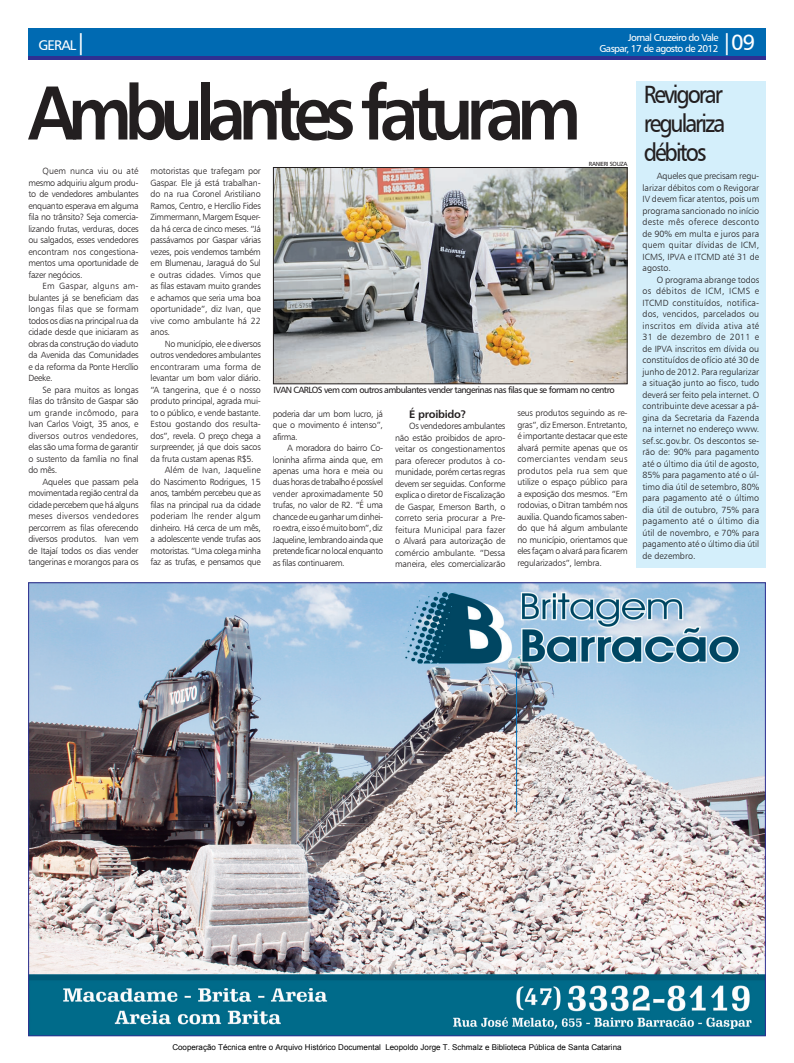
<style>
.page{position:relative;width:794px;height:1063px;background:#fff}
.page>*{position:absolute;margin:0;border:0;box-sizing:border-box;transform-origin:0 0}
.t1{font:76.4px "Humanist 777 BT Bold B";letter-spacing:-.11em;color:#231f20;scale:.9 1}
.t2{font:25px/29px "Humanist 777 BT Roman B";letter-spacing:-.09em;color:#231f20;text-align:justify;scale:.9 1}
.t3{font:22px "Humanist 777 BT Roman B";color:#fff}
.t4{font:14px "Humanist 777 BT Roman B";letter-spacing:-.06em;color:#fff}
.t5{font:11px "Humanist 777 BT Bold B";letter-spacing:-.03em;color:#231f20}
.t6{font:10px/11px "Humanist 777 BT Roman B";letter-spacing:-.06em;color:#fff;text-align:right}
.t7{font:9px/11.5px "Humanist 777 BT Light B";letter-spacing:-.03em;color:#231f20;text-align:justify}
.t8{font:9px "Humanist 777 BT Roman B";letter-spacing:-.06em;color:#231f20}
.t9{font:9px "Humanist 777 BT Light B";letter-spacing:.01em;color:#231f20}
.t10{font:9px "Humanist 777 BT Light B";letter-spacing:-.005em;color:#231f20}
.t11{font:9px "Humanist 777 BT Light B";letter-spacing:-.01em;color:#231f20}
.t12{font:9px "Humanist 777 BT Light B";color:#231f20}
.t13{font:8px "Arial";color:#000}
.t14{font:6px "Humanist 777 BT Roman B";letter-spacing:-.05em;color:#231f20}
.s1{font-size:22px}
</style>
<div class="page">
<div style="left:636px;top:81px;width:129px;height:486px;background:#d4effb"></div>
<div style="left:28px;top:28px;width:737px;height:29px;background:#006ab2"></div>
<hr style="left:28px;top:57px;width:737px;height:3px;background:#2e3092">
<img style="left:275px;top:169px;width:350px;height:213px">
<div style="left:273px;top:167px;width:354px;height:217px;border:1px solid #231f20"></div>
<img style="left:30px;top:585px;width:733px;height:449px">
<hr style="left:516px;top:672px;width:1px;height:140px;background:#0072bc">
<h3 class="t4" style="left:39px;top:36px;width:49px">GERAL<span class="s1">|</span></h3>
<h3 class="t3" style="left:721px;top:28px;width:35px">|09</h3>
<p class="t6" style="left:599px;top:31px;width:120px">Jornal Cruzeiro do Vale<br>Gaspar, 17 de agosto de 2012</p>
<h1 class="t1" style="left:28px;top:65px;width:616px">Ambulantes faturam</h1>
<p class="t7" style="left:28px;top:165px;width:112px;text-indent:14px">Quem nunca viu ou até mesmo adquiriu algum produ&shy;to de vendedores ambulantes enquanto esperava em alguma fila no trânsito? Seja comercia&shy;lizando frutas, verduras, doces ou salgados, esses vendedores encontram nos congestiona&shy;mentos uma oportunidade de fazer negócios.</p>
<p class="t7" style="left:28px;top:280px;width:112px;text-indent:14px">Em Gaspar, alguns am&shy;bulantes já se beneficiam das longas filas que se formam todos os dias na principal rua da cidade desde que iniciaram as obras da construção do viaduto da Avenida das Comunidades e da reforma da Ponte Hercílio Deeke.</p>
<p class="t7" style="left:28px;top:384px;width:112px;text-indent:14px">Se para muitos as longas filas do trânsito de Gaspar são um grande incômodo, para Ivan Carlos Voigt, 35 anos, e diversos outros vendedores, elas são uma forma de garantir o sustento da família no final do mês.</p>
<p class="t7" style="left:28px;top:476px;width:112px;text-indent:14px">Aqueles que passam pela movimentada região central da cidade percebem que há alguns meses diversos vendedores percorrem as filas oferecendo diversos produtos. Ivan vem de Itajaí todos os dias vender tangerinas e morangos para os</p>
<p class="t7" style="left:151px;top:165px;width:112px">motoristas que trafegam por Gaspar. Ele já está trabalhan&shy;do na rua Coronel Aristiliano Ramos, Centro, e Hercílio Fides Zimmermann, Margem Esquer&shy;da há cerca de cinco meses. “Já passávamos por Gaspar várias vezes, pois vendemos também em Blumenau, Jaraguá do Sul e outras cidades. Vimos que as filas estavam muito grandes e achamos que seria uma boa oportunidade”, diz Ivan, que vive como ambulante há 22 anos.</p>
<p class="t7" style="left:165px;top:338px;width:98px">No município, ele e diversos</p>
<p class="t7" style="left:151px;top:349px;width:112px">outros vendedores ambulantes</p>
<p class="t12" style="left:151px;top:361px;width:112px">encontraram uma forma de</p>
<p class="t7" style="left:151px;top:372px;width:112px">levantar um bom valor diário.</p>
<p class="t11" style="left:151px;top:384px;width:112px">“A tangerina, que é o nosso</p>
<p class="t7" style="left:151px;top:395px;width:112px">produto principal, agrada mui-</p>
<p class="t7" style="left:151px;top:407px;width:112px">to o público, e vende bastante.</p>
<p class="t10" style="left:151px;top:419px;width:112px">Estou gostando dos resulta-</p>
<p class="t7" style="left:151px;top:430px;width:112px">dos”, revela. O preço chega a</p>
<p class="t7" style="left:151px;top:441px;width:112px">surpreender, já que dois sacos</p>
<p class="t7" style="left:151px;top:453px;width:105px">da fruta custam apenas R$5.</p>
<p class="t9" style="left:165px;top:465px;width:98px">Além de Ivan, Jaqueline</p>
<p class="t7" style="left:151px;top:476px;width:112px">do Nascimento Rodrigues, 15</p>
<p class="t7" style="left:151px;top:487px;width:112px">anos, também percebeu que as</p>
<p class="t7" style="left:151px;top:499px;width:112px">filas na principal rua da cidade</p>
<p class="t9" style="left:151px;top:511px;width:112px">poderiam lhe render algum</p>
<p class="t7" style="left:151px;top:522px;width:112px">dinheiro. Há cerca de um mês,</p>
<p class="t7" style="left:151px;top:533px;width:112px">a adolescente vende trufas aos</p>
<p class="t7" style="left:151px;top:545px;width:112px">motoristas. “Uma colega minha</p>
<p class="t7" style="left:151px;top:556px;width:112px">faz as trufas, e pensamos que</p>
<p class="t14" style="left:589px;top:161px;width:39px">ranieri souza</p>
<p class="t8" style="left:274px;top:384px;width:342px">IVAN CARLOS vem com outros ambulantes vender tangerinas nas filas que se formam no centro</p>
<p class="t7" style="left:273px;top:408px;width:112px">poderia dar um bom lucro, já que o movimento é intenso”, afirma.</p>
<p class="t7" style="left:273px;top:442px;width:112px;text-indent:14px">A moradora do bairro Co&shy;loninha afirma ainda que, em apenas uma hora e meia ou duas horas de trabalho é possível vender aproximadamente 50 trufas, no valor de R2. “É uma chance de eu ganhar um dinhei&shy;ro extra, e isso é muito bom”, diz Jaqueline, lembrando ainda que pretende ficar no local enquanto as filas continuarem.</p>
<p class="t5" style="left:409px;top:407px;width:59px">É proibido?</p>
<p class="t7" style="left:395px;top:420px;width:112px;text-indent:14px">Os vendedores ambulantes não estão proibidos de apro&shy;veitar os congestionamentos para oferecer produtos à co&shy;munidade, porém certas regras devem ser seguidas. Conforme explica o diretor de Fiscalização de Gaspar, Emerson Barth, o correto seria procurar a Pre&shy;feitura Municipal para fazer o Alvará para autorização de comércio ambulante. “Dessa maneira, eles comercializarão</p>
<p class="t7" style="left:517px;top:407px;width:112px">seus produtos seguindo as re&shy;gras”, diz Emerson. Entretanto, é importante destacar que este alvará permite apenas que os comerciantes vendam seus produtos pela rua sem que utilize o espaço público para a exposição dos mesmos. “Em rodovias, o Ditran também nos auxilia. Quando ficamos saben&shy;do que há algum ambulante no município, orientamos que eles façam o alvará para ficarem regularizados”, lembra.</p>
<h2 class="t2" style="left:643px;top:79px;width:92px">Revigorar regulariza débitos</h2>
<p class="t7" style="left:642px;top:170px;width:118px;text-indent:14px">Aqueles que precisam regu&shy;larizar débitos com o Revigorar IV devem ficar atentos, pois um programa sancionado no início deste mês oferece desconto de 90% em multa e juros para quem quitar dívidas de ICM, ICMS, IPVA e ITCMD até 31 de agosto.</p>
<p class="t7" style="left:642px;top:274px;width:118px;text-indent:14px">O programa abrange todos os débitos de ICM, ICMS e ITCMD constituídos, notifica&shy;dos, vencidos, parcelados ou inscritos em dívida ativa até 31 de dezembro de 2011 e de IPVA inscritos em dívida ou constituídos de ofício até 30 de junho de 2012. Para regularizar a situação junto ao fisco, tudo deverá ser feito pela internet. O contribuinte deve acessar a pá&shy;gina da Secretaria da Fazenda na internet no endereço www. sef.sc.gov.br. Os descontos se&shy;rão de: 90% para pagamento até o último dia útil de agosto, 85% para pagamento até o úl&shy;timo dia útil de setembro, 80% para pagamento até o último dia útil de outubro, 75% para pagamento até o último dia útil de novembro, e 70% para pagamento até o último dia útil de dezembro.</p>
<p class="t13" style="left:172px;top:1042px;width:451px">Cooperação Técnica entre o Arquivo Histórico Documental Leopoldo Jorge T. Schmalz e Biblioteca Pública de Santa Catarina</p>
</div>
